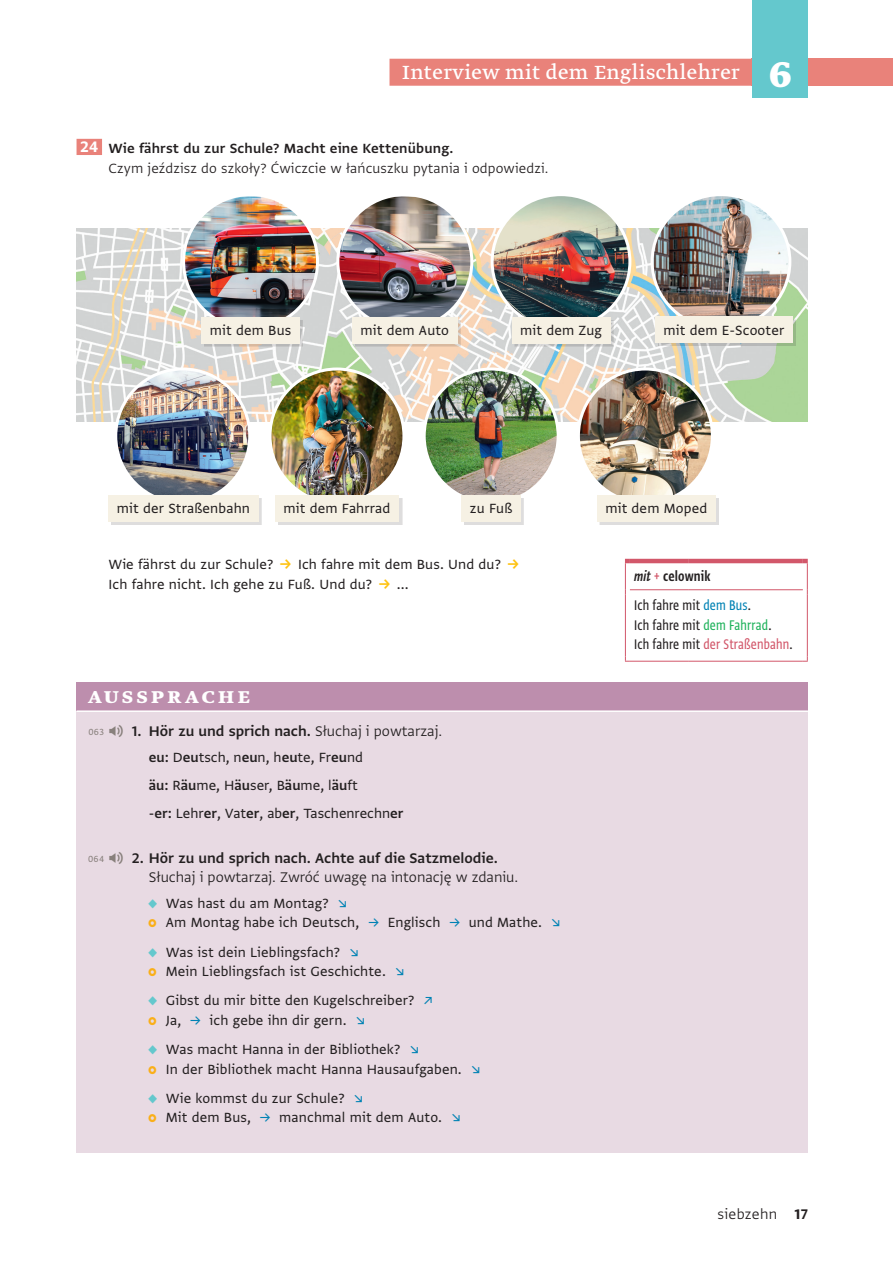
<style>
.page{position:relative;width:893px;height:1263px;background:#fff}
.page>*{position:absolute;margin:0;border:0;box-sizing:border-box;transform-origin:0 0}
.t1{font:700 45px "Greta Text Std";color:#fff}
.t2{font:22.5px "Greta Text Std";letter-spacing:.02em;color:#fff}
.ETT_RUB_Head_klein{font:700 20.25px "Greta Text Std";letter-spacing:.16em;color:#fff;scale:1.08 1}
.ETT_RUB_Aussprache_A{font:300 16.5px/19.5px "Greta Sans Std";color:#231f20}
.ETT_Merke-Kasten{font:16.5px "Greta Sans Cnd Std";letter-spacing:.01em;color:#231f20}
.ETT_RUB_Aussprache_A-2{font:16.5px "Greta Sans Std Sm Bld";color:#231f20}
.ETT_Merke-Kasten-2{font:16.5px "Greta Sans Cnd Std";letter-spacing:.01em;color:#d2576a}
.ETT_Merke-Kasten-3{font:16.5px "Greta Sans Cnd Std Sm Bld";letter-spacing:.01em;color:#231f20}
.ETT_pagina_Wort_rech{font:300 16.5px "Greta Sans Std";letter-spacing:.02em;color:#231f20}
.ETT_RUB_Ausprache_Fl{font:15.75px "Greta Sans Std";letter-spacing:.01em;color:#231f20}
.ETT_Fließ{font:15.75px/19.5px "Greta Sans Std";letter-spacing:.01em;color:#231f20}
.ETT_C_Arbeitsanweisu{font:300 15.75px/19.5px "Greta Sans Std";letter-spacing:.01em;color:#231f20}
.ETT_Tracknummer_Hörv{font:10.5px "Greta Sans Std";letter-spacing:.02em;color:#88807c}
.s1{font-family:"Greta Sans Std Bld";font-weight:400;font-size:18px;color:#fff}
.s2{font-family:"Greta Sans Std Sm Bld";font-weight:400}
.s3{font-family:"Susp Sans";font-weight:500;font-size:15px;color:#fec210}
.s4{font-family:"Greta Sans Std";font-weight:300}
.s5{font-family:"Greta Sans Std Sm Bld"}
.s6{font-family:"Susp Sans";font-size:13.5px;color:#64c8cd}
.s7{font-family:"Brix Sans";color:#0082b4}
.s8{font-family:"Susp Sans";font-size:13.5px;color:#faaf18}
.s9{font-family:"Greta Sans Cnd Std Sm Bld Ita"}
.s10{color:#d2576a}
.s11{color:#0082b4}
.s12{color:#20b25c}
.s13{color:#231f20}
.s14{font-family:"Greta Sans Std Bld";font-weight:400}
</style>
<div class="page">
<div style="left:389px;top:59px;width:364px;height:27px;background:#e9827a"></div>
<div style="left:752px;top:59px;width:141px;height:27px;background:#e9827a"></div>
<svg style="left:77px;top:139px;width:25px;height:16px"></svg>
<div style="left:77px;top:682px;width:731px;height:29px;background:#bd8ead"></div>
<div style="left:77px;top:711px;width:731px;height:441px;background:#e8dae3"></div>
<hr style="left:77px;top:710px;width:731px;height:2px;background:#fff">
<img style="left:77px;top:229px;width:731px;height:193px">
<img style="left:116px;top:369px;width:133px;height:126px">
<div style="left:114px;top:367px;width:137px;height:137px;border:3px solid #fff;border-radius:50%"></div>
<img style="left:424px;top:369px;width:134px;height:126px">
<div style="left:423px;top:367px;width:137px;height:137px;border:3px solid #fff;border-radius:50%"></div>
<img style="left:578px;top:369px;width:134px;height:134px;border-radius:67px">
<div style="left:577px;top:367px;width:137px;height:137px;border:3px solid #fff;border-radius:50%"></div>
<img style="left:184px;top:197px;width:134px;height:124px">
<div style="left:182px;top:193px;width:137px;height:137px;border:3px solid #fff;border-radius:50%"></div>
<img style="left:338px;top:195px;width:134px;height:134px;border-radius:67px">
<div style="left:336px;top:193px;width:137px;height:137px;border:3px solid #fff;border-radius:50%"></div>
<img style="left:492px;top:197px;width:138px;height:132px">
<img style="left:652px;top:197px;width:138px;height:132px">
<div style="left:204px;top:320px;width:99px;height:26px;background:#231f20;opacity:.15"></div>
<div style="left:201px;top:317px;width:99px;height:26px;background:#f6f1e4"></div>
<img style="left:270px;top:369px;width:134px;height:131px">
<div style="left:268px;top:367px;width:137px;height:137px;border:3px solid #fff;border-radius:50%"></div>
<div style="left:278px;top:498px;width:124px;height:27px;background:#231f20;opacity:.15"></div>
<div style="left:275px;top:495px;width:124px;height:26px;background:#f6f1e4"></div>
<div style="left:464px;top:498px;width:60px;height:27px;background:#231f20;opacity:.15"></div>
<div style="left:461px;top:495px;width:60px;height:26px;background:#f6f1e4"></div>
<div style="left:600px;top:498px;width:119px;height:27px;background:#231f20;opacity:.15"></div>
<div style="left:597px;top:495px;width:119px;height:26px;background:#f6f1e4"></div>
<div style="left:355px;top:320px;width:106px;height:26px;background:#231f20;opacity:.15"></div>
<div style="left:352px;top:317px;width:106px;height:26px;background:#f6f1e4"></div>
<div style="left:515px;top:320px;width:99px;height:26px;background:#231f20;opacity:.15"></div>
<div style="left:512px;top:317px;width:98px;height:26px;background:#f6f1e4"></div>
<div style="left:658px;top:320px;width:138px;height:26px;background:#231f20;opacity:.15"></div>
<div style="left:655px;top:317px;width:138px;height:26px;background:#f6f1e4"></div>
<hr style="left:625px;top:594px;width:1px;height:63px;background:#d2576a">
<hr style="left:807px;top:594px;width:1px;height:63px;background:#d2576a">
<svg style="left:625px;top:657px;width:5px;height:5px"></svg>
<hr style="left:630px;top:661px;width:58px;height:1px;background:#d2576a">
<hr style="left:688px;top:661px;width:115px;height:1px;background:#d2576a">
<svg style="left:803px;top:657px;width:5px;height:5px"></svg>
<svg style="left:625px;top:559px;width:5px;height:35px"></svg>
<svg style="left:803px;top:559px;width:5px;height:35px"></svg>
<hr style="left:630px;top:559px;width:58px;height:4px;background:#d2576a">
<hr style="left:688px;top:559px;width:115px;height:4px;background:#d2576a">
<hr style="left:630px;top:589px;width:58px;height:1px;background:#d2576a">
<hr style="left:688px;top:589px;width:115px;height:1px;background:#d2576a">
<div style="left:111px;top:498px;width:150px;height:27px;background:#231f20;opacity:.15"></div>
<div style="left:108px;top:495px;width:150px;height:26px;background:#f6f1e4"></div>
<div style="left:753px;top:0;width:55px;height:98px;background:#64c8cd"></div>
<h2 class="t2" style="left:402px;top:59px;width:340px">Interview mit dem Englischlehrer</h2>
<p class="ETT_C_Arbeitsanweisu" style="left:108px;top:138px;width:441px;text-indent:-28px"><span class="s1">24</span> <span class="s2">Wie fährst du zur Schule? Macht eine Kettenübung.<br></span>Czym jeździsz do szkoły? Ćwiczcie w łańcuszku pytania i odpowiedzi.</p>
<h1 class="t1" style="left:769px;top:47px;width:25px">6</h1>
<p class="ETT_Fließ" style="left:210px;top:320px;width:83px">mit dem Bus</p>
<p class="ETT_Fließ" style="left:361px;top:320px;width:90px">mit dem Auto</p>
<p class="ETT_Fließ" style="left:520px;top:320px;width:83px">mit dem Zug</p>
<p class="ETT_Fließ" style="left:664px;top:320px;width:122px">mit dem E-Scooter</p>
<p class="ETT_Fließ" style="left:117px;top:498px;width:135px">mit der Straßenbahn</p>
<p class="ETT_Fließ" style="left:283px;top:498px;width:108px">mit dem Fahrrad</p>
<p class="ETT_Fließ" style="left:470px;top:498px;width:44px">zu Fuß</p>
<p class="ETT_Fließ" style="left:605px;top:498px;width:103px">mit dem Moped</p>
<p class="ETT_Fließ" style="left:108px;top:554px;width:413px">Wie fährst du zur Schule? <span class="s3">-&gt;</span> Ich fahre mit dem Bus. Und du? <span class="s3">-&gt;<br></span>Ich fahre nicht. Ich gehe zu Fuß. Und du? <span class="s3">-&gt;</span> ...</p>
<p class="ETT_RUB_Head_klein" style="left:88px;top:685px;width:151px">AUSSPRACHE</p>
<p class="ETT_RUB_Aussprache_A-2" style="left:132px;top:721px;width:312px">1. Hör zu und sprich nach. <span class="s4">Słuchaj i powtarzaj.</span></p>
<p class="ETT_RUB_Ausprache_Fl" style="left:149px;top:748px;width:216px"><span class="s5">eu:</span> D<span class="s5">eu</span>tsch, n<span class="s5">eu</span>n, h<span class="s5">eu</span>te, Fr<span class="s5">eu</span>nd</p>
<p class="ETT_RUB_Ausprache_Fl" style="left:149px;top:776px;width:210px"><span class="s5">äu:</span> R<span class="s5">äu</span>me, H<span class="s5">äu</span>ser, B<span class="s5">äu</span>me, l<span class="s5">äu</span>ft</p>
<p class="ETT_RUB_Ausprache_Fl" style="left:149px;top:804px;width:256px"><span class="s5">-er:</span> Lehr<span class="s5">er</span>, Vat<span class="s5">er</span>, ab<span class="s5">er</span>, Taschenrechn<span class="s5">er</span></p>
<p class="ETT_RUB_Aussprache_A" style="left:149px;top:847px;width:371px;text-indent:-17px"><span class="s2">2. Hör zu und sprich nach. Achte auf die Satzmelodie.<br></span>Słuchaj i powtarzaj. Zwróć uwagę na intonację w zdaniu.</p>
<p class="ETT_RUB_Ausprache_Fl" style="left:149px;top:894px;width:201px"><span class="s6">§A</span> Was hast du am Montag? <span class="s7">↘</span></p>
<p class="ETT_RUB_Ausprache_Fl" style="left:149px;top:913px;width:415px"><span class="s8">§B</span> Am Montag habe ich Deutsch, <span class="s7">→</span> Englisch <span class="s7">→</span> und Mathe. <span class="s7">↘</span></p>
<p class="ETT_RUB_Ausprache_Fl" style="left:149px;top:943px;width:213px"><span class="s6">§A</span> Was ist dein Lieblingsfach? <span class="s7">↘</span></p>
<p class="ETT_RUB_Ausprache_Fl" style="left:149px;top:962px;width:259px"><span class="s8">§B</span> Mein Lieblingsfach ist Geschichte. <span class="s7">↘</span></p>
<p class="ETT_RUB_Ausprache_Fl" style="left:149px;top:991px;width:287px"><span class="s6">§A</span> Gibst du mir bitte den Kugelschreiber? <span class="s7">↗</span></p>
<p class="ETT_RUB_Ausprache_Fl" style="left:149px;top:1011px;width:219px"><span class="s8">§B</span> Ja, <span class="s7">→</span> ich gebe ihn dir gern. <span class="s7">↘</span></p>
<p class="ETT_RUB_Ausprache_Fl" style="left:149px;top:1040px;width:273px"><span class="s6">§A</span> Was macht Hanna in der Bibliothek? <span class="s7">↘</span></p>
<p class="ETT_RUB_Ausprache_Fl" style="left:149px;top:1060px;width:334px"><span class="s8">§B</span> In der Bibliothek macht Hanna Hausaufgaben. <span class="s7">↘</span></p>
<p class="ETT_RUB_Ausprache_Fl" style="left:149px;top:1089px;width:217px"><span class="s6">§A</span> Wie kommst du zur Schule? <span class="s7">↘</span></p>
<p class="ETT_RUB_Ausprache_Fl" style="left:149px;top:1108px;width:315px"><span class="s8">§B</span> Mit dem Bus, <span class="s7">→</span> manchmal mit dem Auto. <span class="s7">↘</span></p>
<p class="ETT_Tracknummer_Hörv" style="left:88px;top:726px;width:17px">063</p>
<p class="ETT_Tracknummer_Hörv" style="left:88px;top:853px;width:18px">064</p>
<p class="ETT_Merke-Kasten-3" style="left:634px;top:567px;width:78px"><span class="s9">mit</span> <span class="s10">+</span> celownik</p>
<p class="ETT_Merke-Kasten" style="left:634px;top:596px;width:118px">Ich fahre mit <span class="s11">dem Bus</span>.</p>
<p class="ETT_Merke-Kasten" style="left:634px;top:615px;width:139px">Ich fahre mit <span class="s12">dem Fahrrad</span>.</p>
<p class="ETT_Merke-Kasten-2" style="left:634px;top:635px;width:160px"><span class="s13">Ich fahre mit</span> der Straßenbahn<span class="s13">.</span></p>
<p class="ETT_pagina_Wort_rech" style="left:717px;top:1205px;width:92px">siebzehn <span class="s14">17</span></p>
</div>
